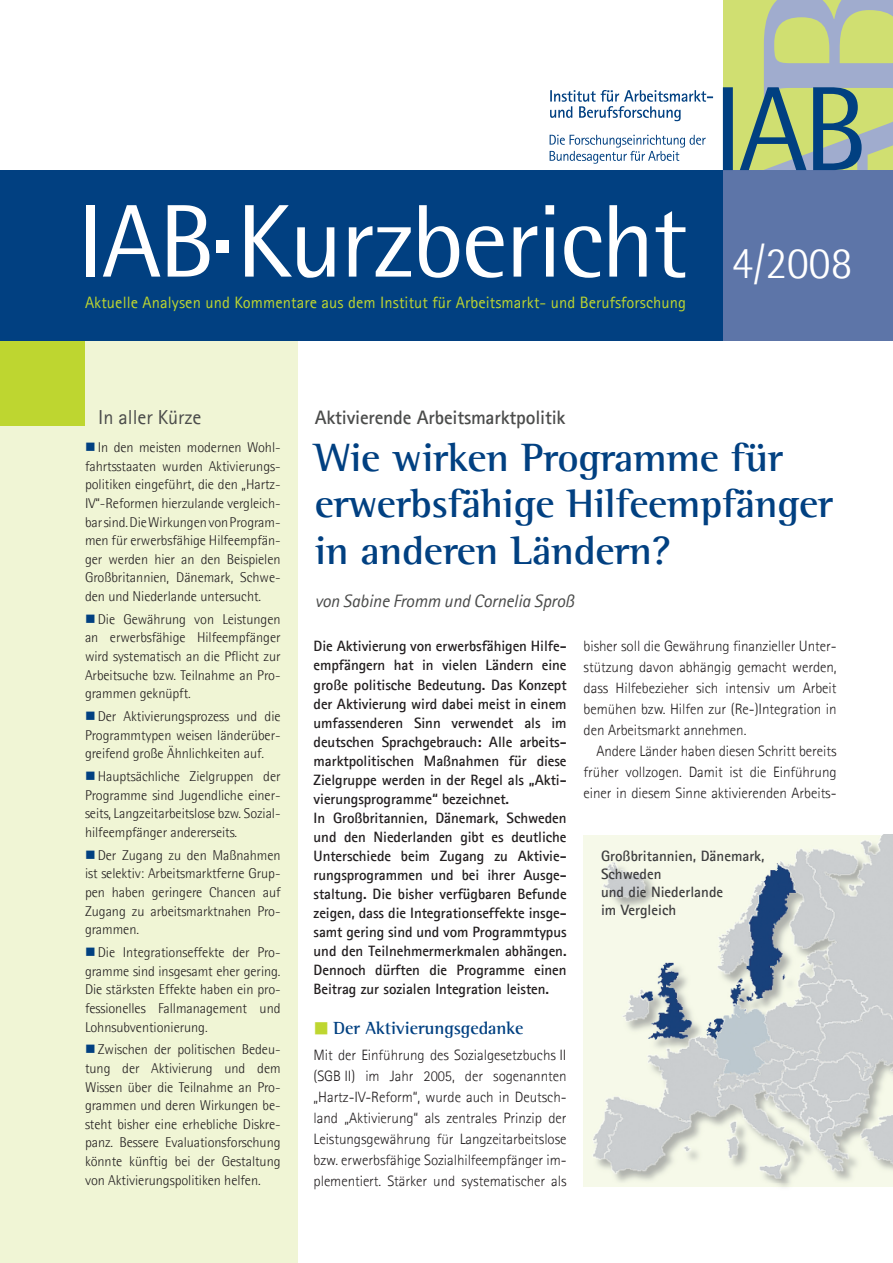
<style>
.page{position:relative;width:893px;height:1263px;background:#fff}
.page>*{position:absolute;margin:0;border:0;box-sizing:border-box;transform-origin:0 0}
.t1{font:103.5px "Agfa Rotis Semisans";letter-spacing:-.025em;color:#fff}
.t2{font:300 45px "Agfa Rotis Semisans";color:#fff}
.t3{font:700 40.5px/46.5px "Agfa Rotis Semi Serif";letter-spacing:-.01em;color:#014081}
.t4{font:20.25px "Agfa Rotis Sans Serif";letter-spacing:-.005em;color:#4b4c4b}
.t5{font:700 19.5px "Agfa Rotis Sans Serif";letter-spacing:-.01em;color:#4b4c4b}
.t6{font:italic 18px "Agfa Rotis Sans Serif";letter-spacing:-.01em;color:#4b4c4b}
.t7{font:700 18px "Agfa Rotis Semi Serif";letter-spacing:-.005em;color:#014081}
.t8{font:16.5px "Agfa Rotis Sans Serif";letter-spacing:.005em;color:#bed630}
.t9{font:700 15px/19px "Agfa Rotis Sans Serif";letter-spacing:-.005em;color:#231f20}
.t10{font:300 15px/21px "Agfa Rotis Sans Serif";letter-spacing:-.005em;color:#231f20;text-align:justify}
.t11{font:700 15px/18px "Agfa Rotis Sans Serif";color:#3e3e3f}
.t12{font:300 14.25px/18.6px "Agfa Rotis Semisans";letter-spacing:-.005em;color:#231f20;text-align:justify}
.s1{color:#014081}
.s2{color:#bed630}
</style>
<div class="page">
<div style="left:0;top:340px;width:298px;height:923px;background:#f0f5d5"></div>
<div style="left:0;top:340px;width:85px;height:85px;background:#bed630"></div>
<div style="left:0;top:170px;width:723px;height:170px;background:#014081"></div>
<div style="left:723px;top:170px;width:170px;height:170px;background:#5d75a8"></div>
<svg style="left:550px;top:90px;width:163px;height:31px"></svg>
<svg style="left:550px;top:135px;width:156px;height:29px"></svg>
<svg style="left:723px;top:0;width:170px;height:170px;background:#a2b78d"></svg>
<div style="left:217px;top:240px;width:12px;height:13px;background:#fff"></div>
<img style="left:584px;top:835px;width:309px;height:347px">
<h1 class="t1" style="left:78px;top:181px;width:612px">IAB Kurzbericht</h1>
<p class="t8" style="left:85px;top:292px;width:602px">Aktuelle Analysen und Kommentare aus dem Institut für Arbeitsmarkt- und Berufsforschung</p>
<h2 class="t2" style="left:731px;top:237px;width:122px">4/2008</h2>
<h3 class="t4" style="left:98px;top:405px;width:105px">In aller Kürze</h3>
<p class="t12" style="left:85px;top:438px;width:197px"><span class="s1">■</span>In den meisten modernen Wohl&shy;fahrtsstaaten wurden Aktivierungs&shy;politiken eingeführt, die den „Hartz - IV“-Reformen hierzulande vergleich&shy;bar sind. Die Wirkungen von Program&shy;men für erwerbsfähige Hilfeempfän&shy;ger werden hier an den Beispielen Groß britannien, Dä ne mark, Schwe&shy;den und Niederlande untersucht.</p>
<p class="t12" style="left:85px;top:610px;width:197px"><span class="s1">■</span>Die Gewährung von Leistungen an erwerbsfähige Hilfeempfänger wird systematisch an die Pflicht zur Arbeitsuche bzw. Teilnahme an Pro&shy;grammen geknüpft.</p>
<p class="t12" style="left:85px;top:707px;width:197px"><span class="s1">■</span>Der Aktivierungsprozess und die Programmtypen weisen länderüber&shy;greifend große Ähnlichkeiten auf.</p>
<p class="t12" style="left:85px;top:767px;width:197px"><span class="s1">■</span>Hauptsächliche Zielgruppen der Programme sind Jugendliche einer&shy;seits, Langzeitarbeitslose bzw. Sozial&shy;hilfeempfänger andererseits.</p>
<p class="t12" style="left:85px;top:846px;width:197px"><span class="s1">■</span>Der Zugang zu den Maßnahmen ist selektiv: Arbeitsmarktferne Grup&shy;pen haben geringere Chancen auf Zugang zu arbeitsmarktnahen Pro&shy;grammen.</p>
<p class="t12" style="left:85px;top:943px;width:197px"><span class="s1">■</span>Die Integrationseffekte der Pro&shy;gramme sind insgesamt eher gering.<br>Die stärksten Effekte haben ein pro&shy;fessionelles Fallmanagement und Lohn subventionierung.</p>
<p class="t12" style="left:85px;top:1040px;width:197px"><span class="s1">■</span>Zwischen der politischen Bedeu&shy;tung der Aktivierung und dem Wis sen über die Teilnahme an Pro&shy;grammen und deren Wirkungen be&shy;steht bisher eine erhebliche Diskre&shy;panz. Bessere Evaluationsforschung könnte künftig bei der Gestaltung von Aktivierungspolitiken helfen.</p>
<h3 class="t5" style="left:315px;top:405px;width:252px">Aktivierende Arbeitsmarktpolitik</h3>
<h3 class="t3" style="left:315px;top:434px;width:520px">Wie wirken Programme für erwerbsfähige Hilfe empfänger in anderen Ländern?</h3>
<p class="t6" style="left:315px;top:591px;width:261px">von Sabine Fromm und Cornelia Sproß</p>
<p class="t9" style="left:314px;top:636px;width:255px">Die Aktivierung von erwerbsfähigen Hilfe&shy;empfängern hat in vielen Ländern eine große politische Bedeutung. Das Konzept der Aktivierung wird dabei meist in einem umfassenderen Sinn verwendet als im deutschen Sprachgebrauch: Alle arbeits&shy;marktpolitischen Maßnahmen für diese Zielgruppe werden in der Regel als „Akti&shy;vierungsprogramme“ bezeichnet.<br>In Großbri tannien, Dänemark, Schweden und den Niederlanden gibt es deutliche Unterschiede beim Zugang zu Aktivie&shy;rungsprogrammen und bei ihrer Ausge&shy;staltung. Die bisher verfügbaren Befunde zeigen, dass die Integrationseffekte insge&shy;samt gering sind und vom Programmtypus und den Teilnehmermerkmalen abhängen.<br>Dennoch dürften die Programme einen Beitrag zur sozialen Integration leisten.</p>
<p class="t7" style="left:314px;top:1017px;width:211px"><span class="s2">■</span> Der Aktivierungsgedanke</p>
<p class="t10" style="left:314px;top:1044px;width:255px">Mit der Einführung des Sozialgesetzbuchs II (SGB II) im Jahr 2005, der sogenannten „Hartz-IV-Reform“, wurde auch in Deutsch&shy;land „Aktivierung“ als zentrales Prinzip der Leistungsgewährung für Langzeitarbeitslose bzw. erwerbsfähige Sozialhilfeempfänger im&shy;plementiert. Stärker und systematischer als</p>
<p class="t10" style="left:584px;top:636px;width:255px">bisher soll die Gewährung finanzieller Unter&shy;stützung davon abhängig gemacht werden, dass Hilfebezieher sich intensiv um Arbeit bemühen bzw. Hilfen zur (Re-)Integration in den Arbeitsmarkt annehmen.</p>
<p class="t10" style="left:584px;top:741px;width:255px;text-indent:13px">Andere Länder haben diesen Schritt bereits früher vollzogen. Damit ist die Einführung einer in diesem Sinne aktivierenden Arbeits-</p>
<p class="t11" style="left:601px;top:847px;width:165px">Großbritannien, Dänemark,<br>Schweden<br>und die Niederlande<br>im Vergleich</p>
</div>
